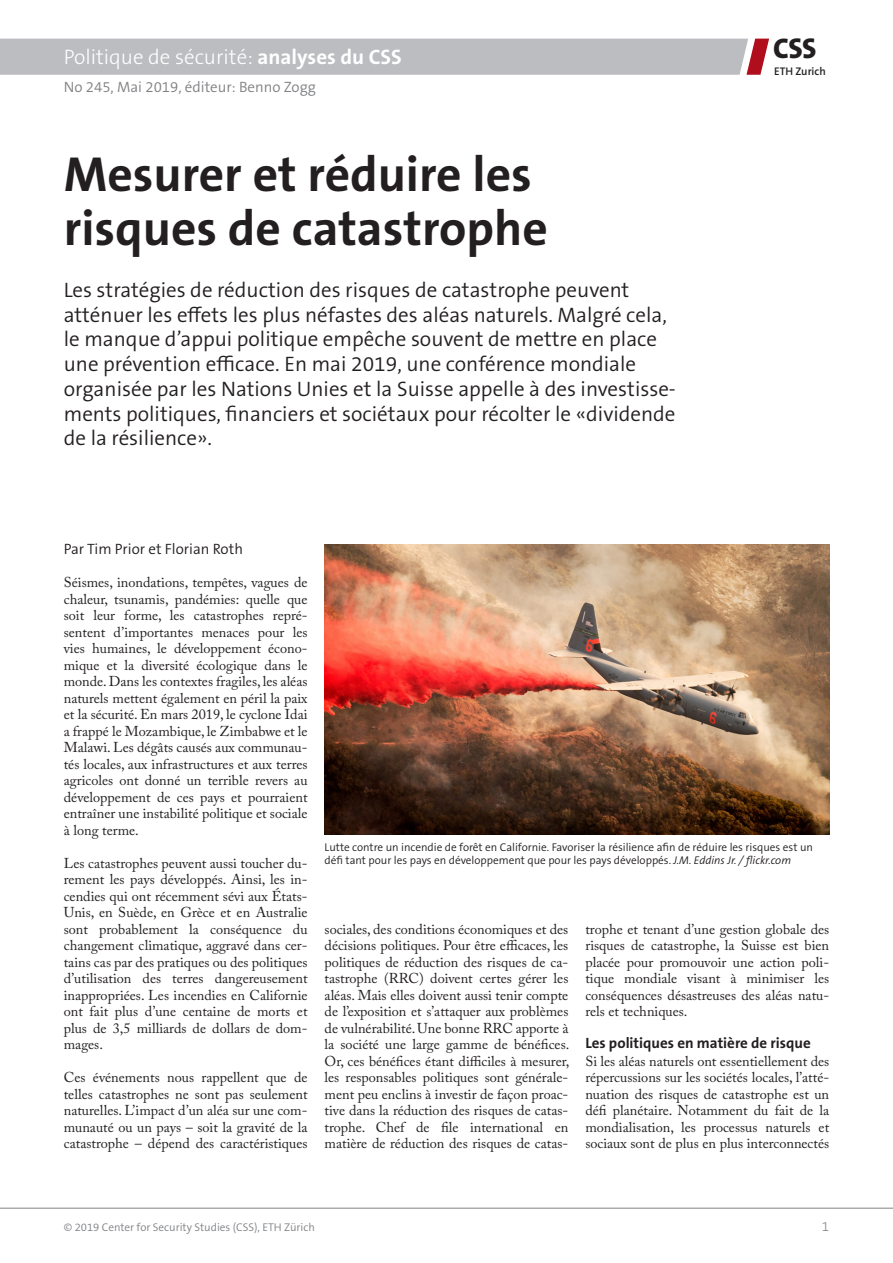
<style>
.page{position:relative;width:893px;height:1263px;background:#fff}
.page>*{position:absolute;margin:0;border:0;box-sizing:border-box;transform-origin:0 0}
.Titel_f{font:700 49.5px/54px "The Sans B W7";color:#231f20}
.t1{font:800 28.65px "The Sans";color:#231f20}
.Lead_f{font:300 21px/24.8px "The Sans B W4";color:#231f20}
.t2{font:300 21px "The Sans B W3";color:#fff}
.t3{font:300 15px "The Sans B W4";color:#808285}
.Lauftext_Titel_f{font:700 15px "The Sans B W7";color:#231f20}
.t4{font:300 15px "The Sans B W4";color:#231f20}
.Text_f{font:14.25px/16.5px "Adobe Caslon Pro";color:#231f20;text-align:justify}
.t5{font:300 13.5px "The Sans B W3";color:#808285}
.Bildlegende_f{font:300 11.25px/13.2px "The Sans B W4";color:#231f20}
.t6{font:300 11.25px "The Sans B W4";color:#808285}
.t7{font:600 11.1px "The Sans";color:#231f20}
.s1{font-family:"The Sans B W7";font-weight:700}
.s2{font-style:italic}
</style>
<div class="page">
<hr style="left:0;top:1208px;width:893px;height:1px;background:#808285">
<div style="left:0;top:39px;width:769px;height:36px;background:#bcbdc0"></div>
<img style="left:325px;top:544px;width:504px;height:291px">
<h3 class="t2" style="left:64px;top:44px;width:339px">Politique de sécurité: <span class="s1">analyses du CSS</span></h3>
<p class="t3" style="left:64px;top:77px;width:254px">No 245, Mai 2019, éditeur: Benno Zogg</p>
<p class="Titel_f" style="left:64px;top:148px;width:486px">Mesurer et réduire les risques de catastrophe</p>
<p class="Lead_f" style="left:64px;top:277px;width:614px">Les stratégies de réduction des risques de catastrophe peuvent atténuer les effets les plus néfastes des aléas naturels. Malgré cela, le manque d’appui politique empêche souvent de mettre en place une prévention efficace. En mai 2019, une conférence mondiale organisée par les Nations Unies et la Suisse appelle à des investisse&shy;ments politiques, financiers et sociétaux pour récolter le «dividende de la résilience».</p>
<h2 class="t1" style="left:773px;top:24px;width:45px">CSS</h2>
<p class="t7" style="left:774px;top:62px;width:53px">ETH Zurich</p>
<p class="t4" style="left:64px;top:539px;width:181px">Par Tim Prior et Florian Roth</p>
<p class="Text_f" style="left:64px;top:574px;width:245px">Séismes, inondations, tempêtes, vagues de chaleur, tsunamis, pandémies: quelle que soit leur forme, les catastrophes repré&shy;sentent d’importantes menaces pour les vies humaines, le développement écono&shy;mique et la diversité écologique dans le monde. Dans les contextes fragiles, les aléas naturels mettent également en péril la paix et la sécurité. En mars 2019, le cyclone Idai a frappé le Mozambique, le Zimbabwe et le Malawi. Les dégâts causés aux communau&shy;tés locales, aux infrastructures et aux terres agricoles ont donné un terrible revers au développement de ces pays et pourraient entraîner une instabilité politique et sociale à long terme.</p>
<p class="Text_f" style="left:64px;top:854px;width:245px">Les catastrophes peuvent aussi toucher du&shy;rement les pays développés. Ainsi, les in&shy;cendies qui ont récemment sévi aux États-Unis, en Suède, en Grèce et en Australie sont probablement la conséquence du changement climatique, aggravé dans cer&shy;tains cas par des pratiques ou des politiques d’utilisation des terres dangereusement inappropriées. Les incendies en Californie ont fait plus d’une centaine de morts et plus de 3,5 milliards de dollars de dom&shy;mages.</p>
<p class="Text_f" style="left:64px;top:1069px;width:245px">Ces événements nous rappellent que de telles catastrophes ne sont pas seulement naturelles. L’impact d’un aléa sur une com&shy;munauté ou un pays – soit la gravité de la catastrophe – dépend des caractéristiques</p>
<p class="Bildlegende_f" style="left:325px;top:841px;width:490px">Lutte contre un incendie de forêt en Californie. Favoriser la résilience afin de réduire les risques est un défi tant pour les pays en développement que pour les pays développés. <span class="s2">J.M. Eddins Jr. / flickr.com</span></p>
<p class="Text_f" style="left:325px;top:920px;width:246px">sociales, des conditions économiques et des décisions politiques. Pour être efficaces, les politiques de réduction des risques de ca&shy;tastrophe (RRC) doivent certes gérer les aléas. Mais elles doivent aussi tenir compte de l’exposition et s’attaquer aux problèmes de vulnérabilité. Une bonne RRC apporte à la société une large gamme de bénéfices.<br>Or, ces bénéfices étant difficiles à mesurer, les responsables politiques sont générale&shy;ment peu enclins à investir de façon proac&shy;tive dans la réduction des risques de catas&shy;trophe. Chef de file international en matière de réduction des risques de catas-</p>
<p class="Text_f" style="left:585px;top:920px;width:245px">trophe et tenant d’une gestion globale des risques de catastrophe, la Suisse est bien placée pour promouvoir une action poli&shy;tique mondiale visant à minimiser les conséquences désastreuses des aléas natu&shy;rels et techniques.</p>
<p class="Lauftext_Titel_f" style="left:585px;top:1033px;width:227px">Les politiques en matière de risque</p>
<p class="Text_f" style="left:585px;top:1052px;width:245px">Si les aléas naturels ont essentiellement des répercussions sur les sociétés locales, l’atté&shy;nuation des risques de catastrophe est un défi planétaire. Notamment du fait de la mondialisation, les processus naturels et sociaux sont de plus en plus interconnectés</p>
<p class="t6" style="left:64px;top:1220px;width:253px">© 2019 Center for Security Studies (CSS), ETH Zürich</p>
<p class="t5" style="left:822px;top:1217px;width:9px">1</p>
</div>
